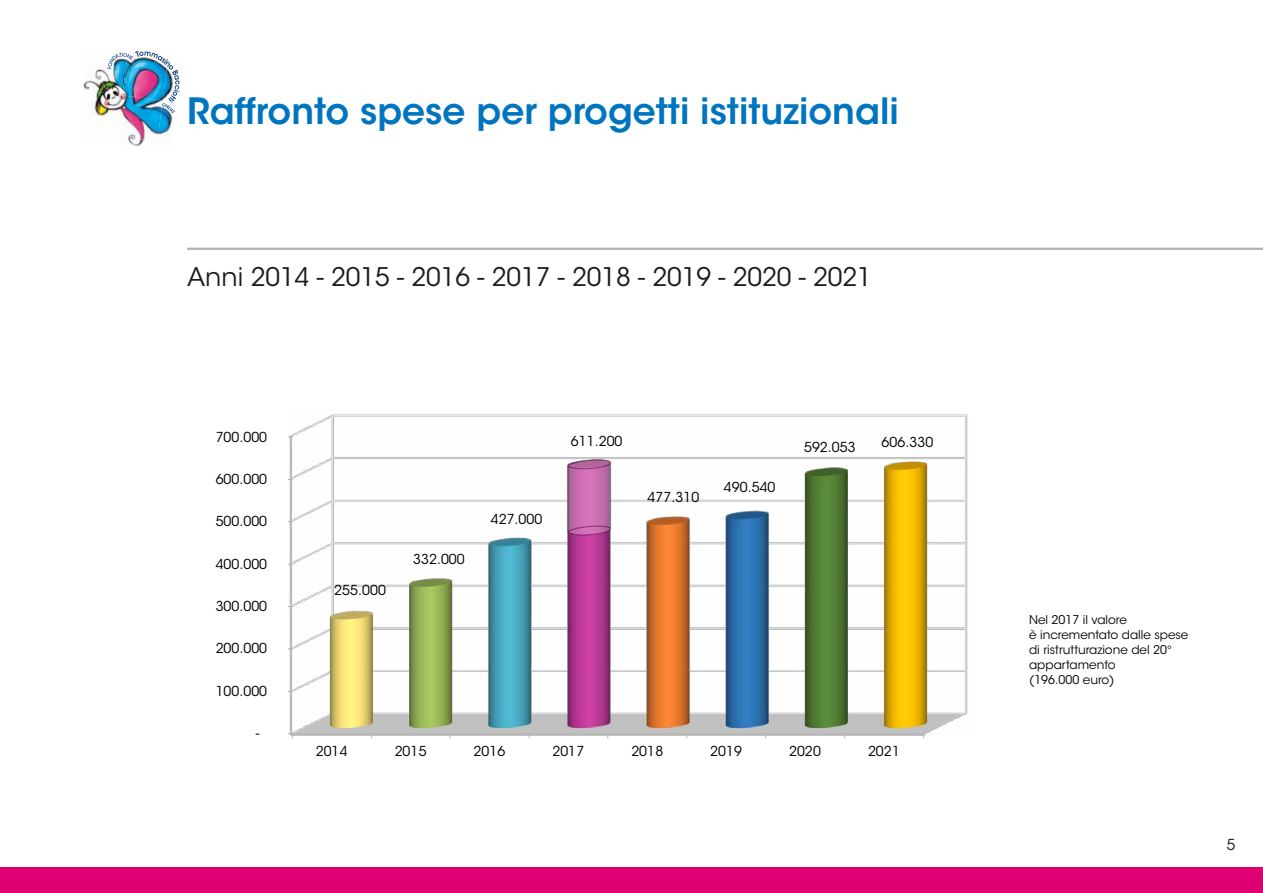
<style>
.page{position:relative;width:1263px;height:893px;background:#fff}
.page>*{position:absolute;margin:0;border:0;box-sizing:border-box;transform-origin:0 0}
.t1{font:600 36px "ITC Avant Garde Std";color:#0075bf}
.t2{font:25.5px "ITC Avant Garde Std";color:#1d1d1b}
.t3{font:20.7px "Calibri";color:#000}
.t4{font:15px "ITC Avant Garde Std";color:#1d1d1b}
.t5{font:13.65px "ITC Avant Garde Std";color:#000}
.t6{font:12px/15px "ITC Avant Garde Std";color:#000}
</style>
<div class="page">
<div style="left:0;top:867px;width:1263px;height:26px;background:#de0072"></div>
<hr style="left:187px;top:248px;width:1076px;height:2px;background:#b3b2b2">
<img style="left:83px;top:66px;width:25px;height:24px">
<img style="left:163px;top:113px;width:10px;height:24px">
<img style="left:92px;top:90px;width:16px;height:26px">
<img style="left:120px;top:113px;width:43px;height:22px">
<img style="left:120px;top:132px;width:37px;height:14px">
<img style="left:108px;top:51px;width:72px;height:62px">
<img style="left:289px;top:414px;width:679px;height:323px">
<svg style="left:288px;top:733px;width:5px;height:5px"></svg>
<svg style="left:567px;top:459px;width:44px;height:77px;background:#bc6aa5"></svg>
<h1 class="t1" style="left:187px;top:89px;width:713px">Raffronto spese per progetti istituzionali</h1>
<h3 class="t3" style="left:171px;top:255px;width:274px">RAFFONTO SPESE PER PROGETTI</h3>
<h2 class="t2" style="left:187px;top:261px;width:686px">Anni 2014 - 2015 - 2016 - 2017 - 2018 - 2019 - 2020 - 2021</h2>
<p class="t5" style="left:216px;top:429px;width:53px">700.000</p>
<p class="t5" style="left:216px;top:471px;width:53px">600.000</p>
<p class="t5" style="left:216px;top:513px;width:53px">500.000</p>
<p class="t5" style="left:216px;top:556px;width:53px">400.000</p>
<p class="t5" style="left:216px;top:598px;width:53px">300.000</p>
<p class="t5" style="left:216px;top:640px;width:53px">200.000</p>
<p class="t5" style="left:216px;top:683px;width:53px">100.000</p>
<p class="t5" style="left:256px;top:725px;width:5px">-</p>
<p class="t5" style="left:334px;top:582px;width:53px">255.000</p>
<p class="t5" style="left:413px;top:551px;width:53px">332.000</p>
<p class="t5" style="left:491px;top:511px;width:53px">427.000</p>
<p class="t5" style="left:571px;top:432px;width:53px">611.200</p>
<p class="t5" style="left:648px;top:489px;width:53px">477.310</p>
<p class="t5" style="left:724px;top:479px;width:53px">490.540</p>
<p class="t5" style="left:804px;top:439px;width:53px">592.053</p>
<p class="t5" style="left:882px;top:434px;width:53px">606.330</p>
<p class="t5" style="left:316px;top:742px;width:33px">2014</p>
<p class="t5" style="left:395px;top:742px;width:33px">2015</p>
<p class="t5" style="left:474px;top:742px;width:33px">2016</p>
<p class="t5" style="left:552px;top:742px;width:33px">2017</p>
<p class="t5" style="left:631px;top:742px;width:33px">2018</p>
<p class="t5" style="left:710px;top:742px;width:33px">2019</p>
<p class="t5" style="left:789px;top:742px;width:33px">2020</p>
<p class="t5" style="left:868px;top:742px;width:33px">2021</p>
<p class="t6" style="left:1029px;top:613px;width:161px">Nel 2017 il valore<br>è incrementato dalle spese di ristrutturazione del 20° appartamento<br>(196.000 euro)</p>
<p class="t4" style="left:1227px;top:835px;width:10px">5</p>
</div>
